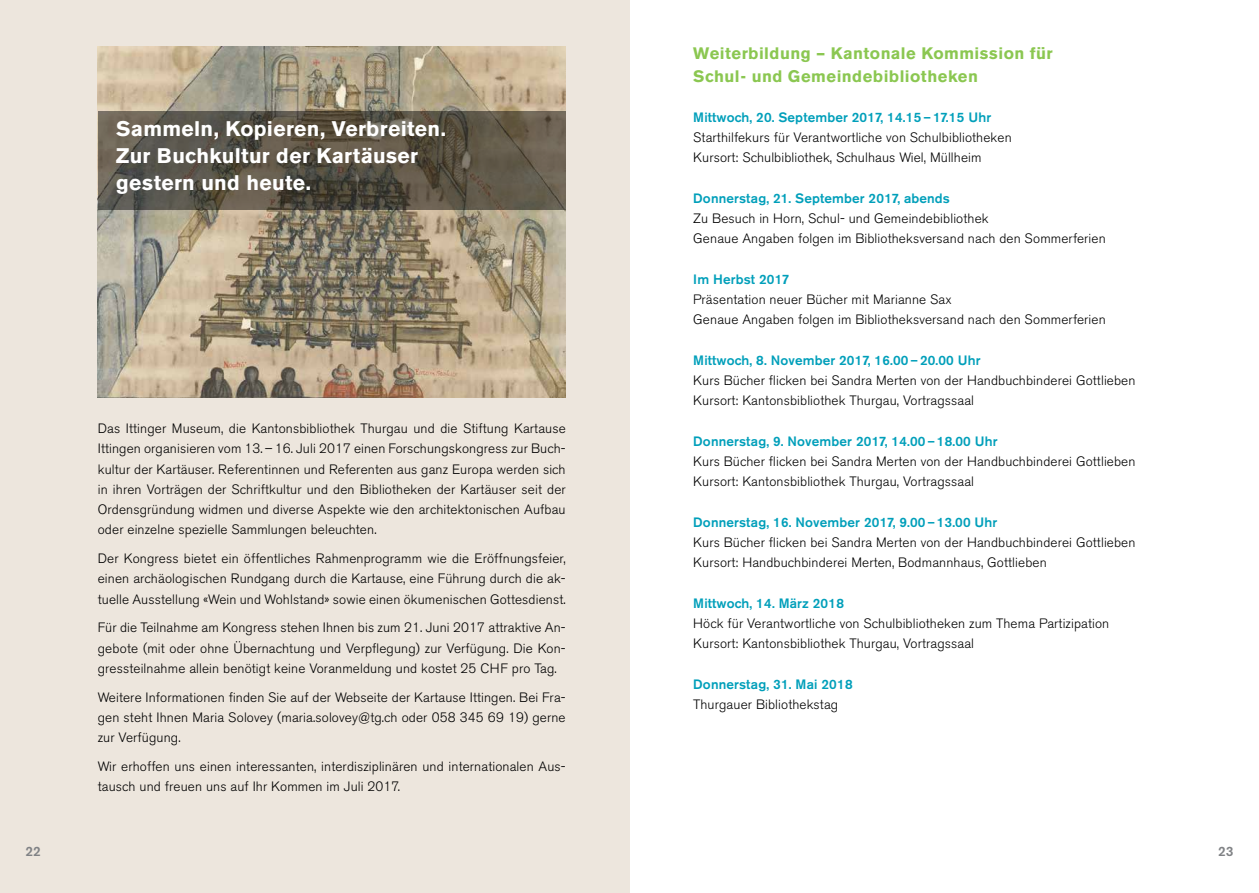
<style>
.page{position:relative;width:1259px;height:893px;background:#fff}
.page>*{position:absolute;margin:0;border:0;box-sizing:border-box;transform-origin:0 0}
.t1{font:700 21px/27px "Akzidenz Grotesk BE";letter-spacing:.015em;color:#fff}
.t2{font:700 16.5px/22.5px "Akzidenz Grotesk BE";letter-spacing:.03em;color:#8bc751}
.t3{font:300 13.5px/20.2px "Akzidenz Grotesk BE";letter-spacing:.01em;color:#000}
.t4{font:500 13.5px "Akzidenz Grotesk BE";letter-spacing:.01em;color:#009fba}
.t5{font:500 13.5px "Akzidenz Grotesk BE";color:#808285}
</style>
<div class="page">
<div style="left:0;top:0;width:629px;height:893px;background:#ede6dd"></div>
<img style="left:98px;top:47px;width:468px;height:350px">
<svg style="left:98px;top:111px;width:468px;height:99px;background:#5a5447"></svg>
<h1 class="t1" style="left:116px;top:116px;width:331px">Sammeln, Kopieren, Verbreiten.<br>Zur Buchkultur der Kartäuser gestern und heute.</h1>
<p class="t3" style="left:98px;top:419px;width:469px;text-align:justify">Das Ittinger Museum, die Kantonsbibliothek Thurgau und die Stiftung Kartause Ittingen organisieren vom 13. –16. Juli 2017 einen Forschungskongress zur Buch&shy;kultur der Kartäuser. Referentinnen und Referenten aus ganz Europa werden sich in ihren Vorträgen der Schriftkultur und den Bibliotheken der Kartäuser seit der Ordensgründung widmen und diverse Aspekte wie den architektonischen Aufbau oder einzelne spezielle Sammlungen beleuchten.</p>
<p class="t3" style="left:98px;top:549px;width:469px;text-align:justify">Der Kongress bietet ein öffentliches Rahmenprogramm wie die Eröffnungsfeier, einen archäologischen Rundgang durch die Kartause, eine Führung durch die ak&shy;tuelle Ausstellung «Wein und Wohlstand» sowie einen ökumenischen Gottesdienst.</p>
<p class="t3" style="left:98px;top:618px;width:469px;text-align:justify">Für die Teilnahme am Kongress stehen Ihnen bis zum 21. Juni 2017 attraktive An&shy;gebote (mit oder ohne Übernachtung und Verpflegung) zur Verfügung. Die Kon&shy;gressteilnahme allein benötigt keine Voranmeldung und kostet 25 CHF pro Tag.</p>
<p class="t3" style="left:98px;top:687px;width:469px;text-align:justify">Weitere Informationen finden Sie auf der Webseite der Kartause Ittingen. Bei Fra&shy;gen steht Ihnen Maria Solovey (maria.solovey@tg.ch oder 058 345 69 19) gerne zur Verfügung.</p>
<p class="t3" style="left:98px;top:756px;width:469px">Wir erhoffen uns einen interessanten, interdisziplinären und internationalen Aus&shy;tausch und freuen uns auf Ihr Kommen im Juli 2017.</p>
<p class="t2" style="left:693px;top:42px;width:361px">Weiterbildung – Kantonale Kommission für<br>Schul- und Gemeindebibliotheken</p>
<p class="t4" style="left:693px;top:109px;width:299px">Mittwoch, 20. September 2017, 14.15 – 17.15 Uhr</p>
<p class="t3" style="left:693px;top:128px;width:320px">Starthilfekurs für Verantwortliche von Schulbibliotheken<br>Kursort: Schulbibliothek, Schulhaus Wiel, Müllheim</p>
<p class="t4" style="left:693px;top:190px;width:258px">Donnerstag, 21. September 2017, abends</p>
<p class="t3" style="left:693px;top:209px;width:414px">Zu Besuch in Horn, Schul- und Gemeindebibliothek<br>Genaue Angaben folgen im Bibliotheksversand nach den Sommerferien</p>
<p class="t4" style="left:693px;top:271px;width:98px">Im Herbst 2017</p>
<p class="t3" style="left:693px;top:290px;width:414px">Präsentation neuer Bücher mit Marianne Sax<br>Genaue Angaben folgen im Bibliotheksversand nach den Sommerferien</p>
<p class="t4" style="left:693px;top:352px;width:289px">Mittwoch, 8. November 2017, 16.00 – 20.00 Uhr</p>
<p class="t3" style="left:693px;top:371px;width:444px">Kurs Bücher flicken bei Sandra Merten von der Handbuchbinderei Gottlieben<br>Kursort: Kantonsbibliothek Thurgau, Vortragssaal</p>
<p class="t4" style="left:693px;top:433px;width:306px">Donnerstag, 9. November 2017, 14.00 – 18.00 Uhr</p>
<p class="t3" style="left:693px;top:452px;width:444px">Kurs Bücher flicken bei Sandra Merten von der Handbuchbinderei Gottlieben<br>Kursort: Kantonsbibliothek Thurgau, Vortragssaal</p>
<p class="t4" style="left:693px;top:514px;width:305px">Donnerstag, 16. November 2017, 9.00 – 13.00 Uhr</p>
<p class="t3" style="left:693px;top:533px;width:444px">Kurs Bücher flicken bei Sandra Merten von der Handbuchbinderei Gottlieben<br>Kursort: Handbuchbinderei Merten, Bodmannhaus, Gottlieben</p>
<p class="t4" style="left:693px;top:595px;width:152px">Mittwoch, 14. März 2018</p>
<p class="t3" style="left:693px;top:614px;width:417px">Höck für Verantwortliche von Schulbibliotheken zum Thema Partizipation<br>Kursort: Kantonsbibliothek Thurgau, Vortragssaal</p>
<p class="t4" style="left:693px;top:676px;width:161px">Donnerstag, 31. Mai 2018</p>
<p class="t3" style="left:693px;top:695px;width:146px">Thurgauer Bibliothekstag</p>
<p class="t5" style="left:26px;top:842px;width:17px">22</p>
<p class="t5" style="left:1218px;top:842px;width:17px">23</p>
</div>
